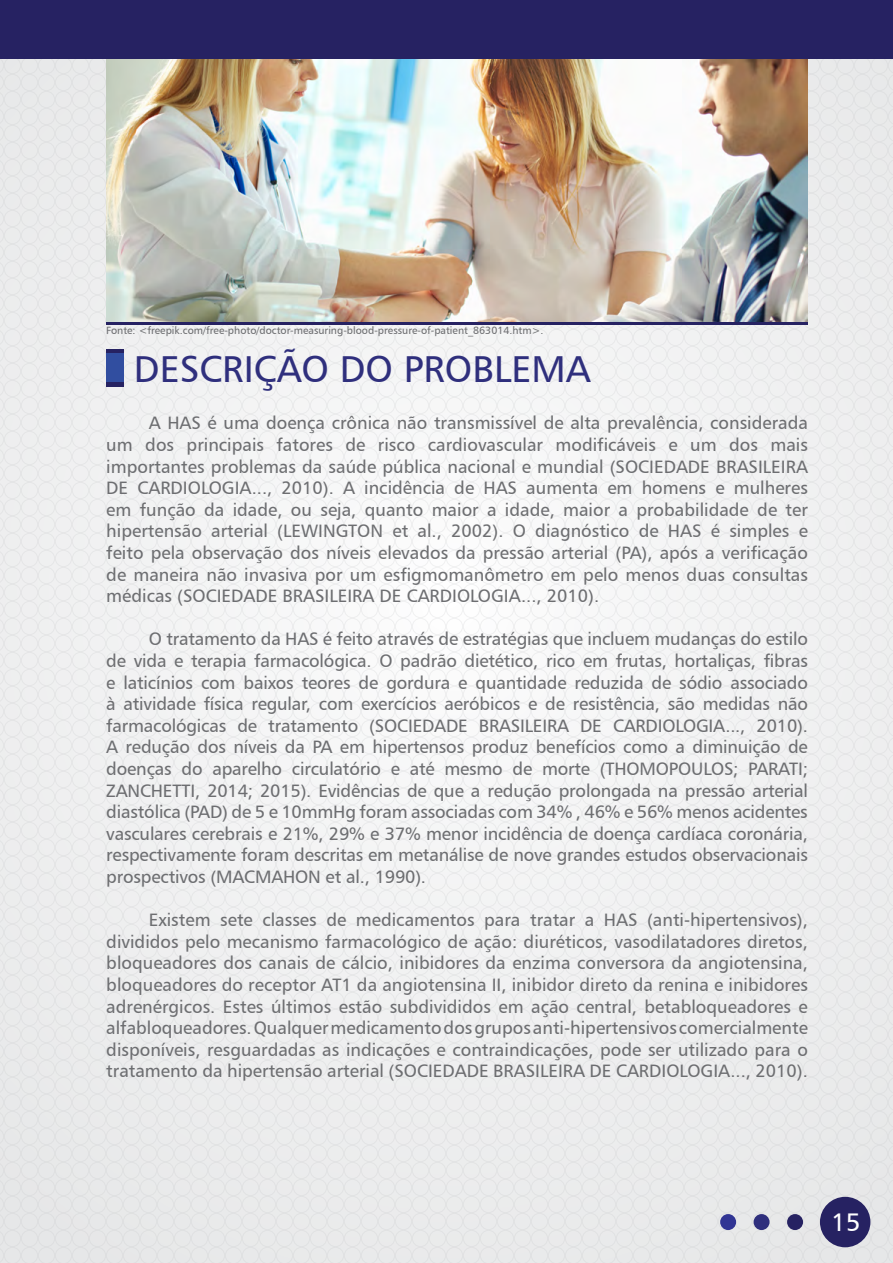
<style>
.page{position:relative;width:893px;height:1263px;background:#eeefef}
.page>*{position:absolute;margin:0;border:0;box-sizing:border-box;transform-origin:0 0}
.t1{font:37.5px "Humanist 777 BT Roman B";color:#2f2f7d}
.t2{font:25.5px "Humanist 777 BT Roman B";color:#fff}
.t3{font:18px/21.6px "Humanist 777 BT Roman B";color:#6d6e71;text-align:justify}
.t4{font:10.5px "Humanist 777 BT Roman B";color:#6d6e71}
</style>
<div class="page">
<div style="left:0;top:0;width:893px;height:59px;background:#262262"></div>
<img style="left:106px;top:59px;width:702px;height:263px">
<hr style="left:106px;top:322px;width:702px;height:2px;background:#262262">
<div style="left:106px;top:349px;width:18px;height:37px;background:#262262"></div>
<div style="left:106px;top:353px;width:18px;height:29px;background:#314ea0"></div>
<div style="left:820px;top:1197px;width:50px;height:50px;background:#262262;border-radius:50%"></div>
<div style="left:787px;top:1214px;width:16px;height:16px;background:#262262;border-radius:50%"></div>
<div style="left:754px;top:1214px;width:15px;height:16px;background:#2f2f7d;border-radius:50%"></div>
<div style="left:720px;top:1214px;width:16px;height:16px;background:#313594;border-radius:50%"></div>
<p class="t4" style="left:106px;top:324px;width:439px">Fonte: &lt;freepik.com/free-photo/doctor-measuring-blood-pressure-of-patient_863014.htm&gt;.</p>
<h1 class="t1" style="left:134px;top:345px;width:458px">DESCRIÇÃO DO PROBLEMA</h1>
<p class="t3" style="left:106px;top:412px;width:703px;text-indent:43px">A HAS é uma doença crônica não transmissível de alta prevalência, considerada um dos principais fatores de risco cardiovascular modificáveis e um dos mais importantes problemas da saúde pública nacional e mundial (SOCIEDADE BRASILEIRA DE CARDIOLOGIA..., 2010). A incidência de HAS aumenta em homens e mulheres em função da idade, ou seja, quanto maior a idade, maior a probabilidade de ter hipertensão arterial (LEWINGTON et al., 2002). O diagnóstico de HAS é simples e feito pela observação dos níveis elevados da pressão arterial (PA), após a verificação de maneira não invasiva por um esfigmomanômetro em pelo menos duas consultas médicas (SOCIEDADE BRASILEIRA DE CARDIOLOGIA..., 2010).</p>
<p class="t3" style="left:106px;top:628px;width:703px;text-indent:43px">O tratamento da HAS é feito através de estratégias que incluem mudanças do estilo de vida e terapia farmacológica. O padrão dietético, rico em frutas, hortaliças, fibras e laticínios com baixos teores de gordura e quantidade reduzida de sódio associado à atividade física regular, com exercícios aeróbicos e de resistência, são medidas não farmacológicas de tratamento (SOCIEDADE BRASILEIRA DE CARDIOLOGIA..., 2010).<br>A redução dos níveis da PA em hipertensos produz benefícios como a diminuição de doenças do aparelho circulatório e até mesmo de morte (THOMOPOULOS; PARATI; ZANCHETTI, 2014; 2015). Evidências de que a redução prolongada na pressão arterial diastólica (PAD) de 5 e 10mmHg foram associadas com 34% , 46% e 56% menos acidentes vasculares cerebrais e 21%, 29% e 37% menor incidência de doença cardíaca coronária, respectivamente foram descritas em metanálise de nove grandes estudos observacionais prospectivos (MACMAHON et al., 1990).</p>
<p class="t3" style="left:106px;top:909px;width:703px;text-indent:43px">Existem sete classes de medicamentos para tratar a HAS (anti-hipertensivos), divididos pelo mecanismo farmacológico de ação: diuréticos, vasodilatadores diretos, bloqueadores dos canais de cálcio, inibidores da enzima conversora da angiotensina, bloqueadores do receptor AT1 da angiotensina II, inibidor direto da renina e inibidores adrenérgicos. Estes últimos estão subdivididos em ação central, betabloqueadores e alfabloqueadores. Qualquer medicamento dos grupos anti-hipertensivos comercialmente disponíveis, resguardadas as indicações e contraindicações, pode ser utilizado para o tratamento da hipertensão arterial (SOCIEDADE BRASILEIRA DE CARDIOLOGIA..., 2010).</p>
<h2 class="t2" style="left:831px;top:1206px;width:31px">15</h2>
</div>
